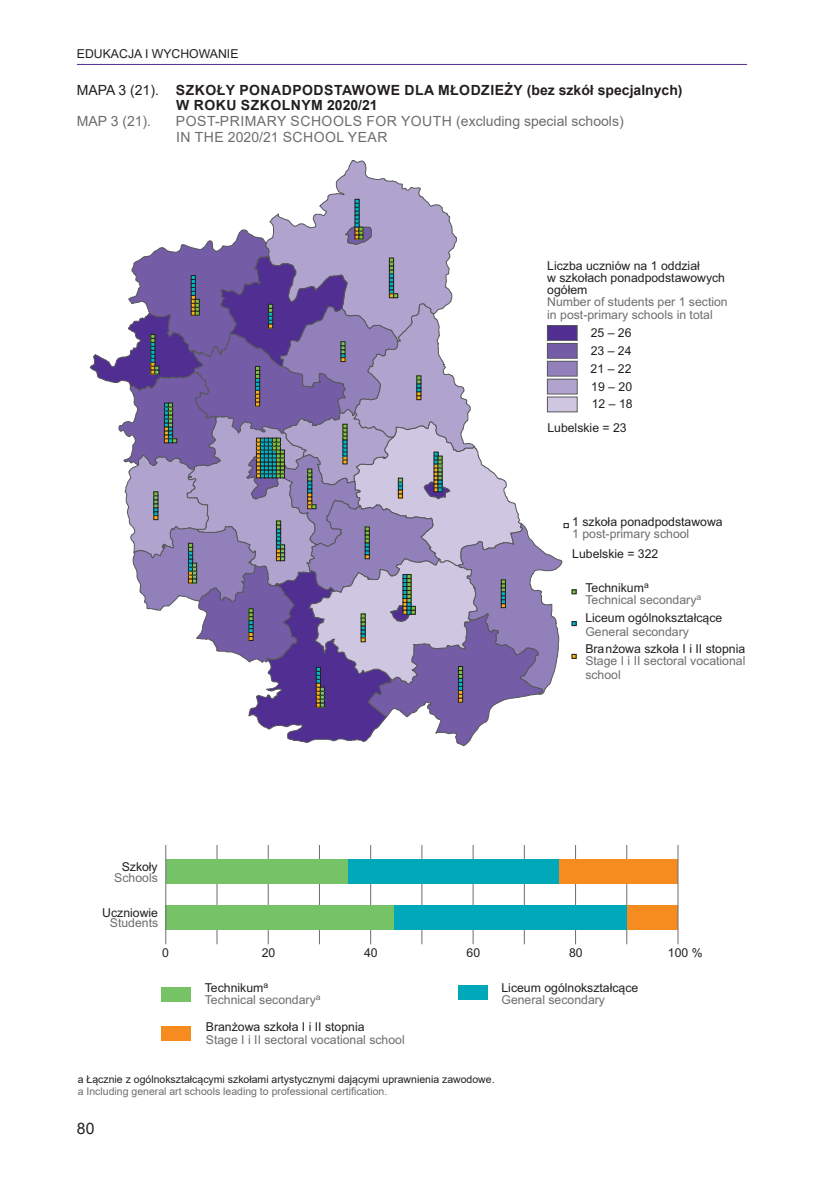
<style>
.page{position:relative;width:824px;height:1181px;background:#fff}
.page>*{position:absolute;margin:0;border:0;box-sizing:border-box;transform-origin:0 0}
.t1{font:15.75px "Arial";color:#231f20}
.Tytuł_mapy_pl_00_00{font:700 14px/15.8px "Arial";letter-spacing:.035em;color:#231f20}
.Tytuł_mapy_ang_00_00{font:14px/15.8px "Arial";letter-spacing:.035em;color:#6c6d70}
.t2{font:12.25px/12.2px "Arial";color:#231f20}
.t3{font:12.25px/12.2px "Arial";color:#6c6d70}
.Notka_pl{font:10.5px "Arial";color:#231f20}
.Notka_ang{font:10.5px "Arial";color:#6c6d70}
.s1{font-weight:400}
.s2{color:#6c6d70}
.s3{color:#231f20}
</style>
<div class="page">
<hr style="left:77px;top:64px;width:670px;height:1px;background:#502e92">
<div style="left:161px;top:1025px;width:30px;height:15px;background:#f68c1f"></div>
<div style="left:458px;top:985px;width:29px;height:15px;background:#00a8b9"></div>
<div style="left:161px;top:987px;width:30px;height:15px;background:#76c266"></div>
<div style="left:547px;top:325px;width:30px;height:16px;border:1px solid #57585a"></div>
<div style="left:547px;top:343px;width:30px;height:15px;border:1px solid #57585a"></div>
<svg style="left:90px;top:159px;width:486px;height:587px"></svg>
<hr style="left:217px;top:845px;width:1px;height:99px;background:#6c6d70">
<hr style="left:268px;top:845px;width:1px;height:99px;background:#6c6d70">
<hr style="left:319px;top:845px;width:1px;height:99px;background:#6c6d70">
<hr style="left:370px;top:845px;width:1px;height:99px;background:#6c6d70">
<hr style="left:421px;top:845px;width:1px;height:99px;background:#6c6d70">
<hr style="left:473px;top:845px;width:1px;height:99px;background:#6c6d70">
<hr style="left:524px;top:845px;width:1px;height:99px;background:#6c6d70">
<hr style="left:575px;top:845px;width:1px;height:99px;background:#6c6d70">
<hr style="left:626px;top:845px;width:1px;height:99px;background:#6c6d70">
<div style="left:166px;top:905px;width:228px;height:25px;background:#76c266"></div>
<div style="left:394px;top:905px;width:233px;height:25px;background:#00a8b9"></div>
<div style="left:627px;top:905px;width:50px;height:25px;background:#f68c1f"></div>
<div style="left:166px;top:859px;width:182px;height:25px;background:#76c266"></div>
<div style="left:348px;top:859px;width:211px;height:25px;background:#00a8b9"></div>
<div style="left:559px;top:859px;width:118px;height:25px;background:#f68c1f"></div>
<hr style="left:165px;top:845px;width:1px;height:99px;background:#6c6d70">
<hr style="left:677px;top:845px;width:1px;height:99px;background:#6c6d70">
<p class="t2" style="left:77px;top:47px;width:163px">EDUKACJA I WYCHOWANIE</p>
<p class="Tytuł_mapy_pl_00_00" style="left:176px;top:82px;width:508px;text-indent:-99px"><span class="s1">MAPA 3 (21).</span> SZKOŁY PONADPODSTAWOWE DLA MŁODZIEŻY (bez szkół specjalnych)<br>W ROKU SZKOLNYM 2020/21</p>
<p class="Tytuł_mapy_ang_00_00" style="left:77px;top:113px;width:76px">MAP 3 (21).</p>
<p class="Tytuł_mapy_ang_00_00" style="left:176px;top:113px;width:449px">POST-PRIMARY SCHOOLS FOR YOUTH (excluding special schools)<br>IN THE 2020/21 SCHOOL YEAR</p>
<p class="t2" style="left:547px;top:260px;width:182px">Liczba uczniów na 1 oddział<br>w szkołach ponadpodstawowych ogółem<br><span class="s2">Number of students per 1 section in post-primary schools in total</span></p>
<p class="t2" style="left:590px;top:328px;width:42px">25 –26</p>
<p class="t2" style="left:590px;top:363px;width:42px">21 –22</p>
<p class="t2" style="left:590px;top:345px;width:42px">23 –24</p>
<p class="t2" style="left:591px;top:378px;width:43px;line-height:17.8px">19 –20<br>12 –18</p>
<p class="t2" style="left:547px;top:423px;width:81px">Lubelskie = 23</p>
<p class="t3" style="left:114px;top:862px;width:45px;line-height:11px;text-align:right"><span class="s3">Szkoły<br></span>Schools</p>
<p class="t2" style="left:102px;top:908px;width:57px;line-height:10.8px;text-align:right">Uczniowie<br><span class="s2">Students</span></p>
<p class="t2" style="left:572px;top:517px;width:152px">1 szkoła ponadpodstawowa<br><span class="s2">1 post-primary school</span></p>
<p class="t2" style="left:572px;top:549px;width:88px">Lubelskie = 322</p>
<p class="t3" style="left:585px;top:583px;width:117px"><span class="s3">Technikum</span><sup>a<br></sup>Technical secondary<sup>a</sup></p>
<p class="t2" style="left:585px;top:612px;width:138px;line-height:13.3px">Liceum ogólnokształcące<br><span class="s2">General secondary</span></p>
<p class="t3" style="left:585px;top:643px;width:162px"><span class="s3">Branżowa szkoła I i II stopnia<br></span>Stage I i II sectoral vocational</p>
<p class="t3" style="left:585px;top:669px;width:37px">school</p>
<p class="t2" style="left:162px;top:947px;width:8px">0</p>
<p class="t2" style="left:262px;top:947px;width:15px">20</p>
<p class="t2" style="left:364px;top:947px;width:15px">40</p>
<p class="t2" style="left:466px;top:947px;width:15px">60</p>
<p class="t2" style="left:569px;top:947px;width:15px">80</p>
<p class="t2" style="left:668px;top:947px;width:36px">100 %</p>
<p class="t3" style="left:205px;top:982px;width:117px"><span class="s3">Technikum</span><sup>a<br></sup>Technical secondary<sup>a</sup></p>
<p class="t3" style="left:206px;top:1022px;width:200px"><span class="s3">Branżowa szkoła I i II stopnia<br></span>Stage I i II sectoral vocational school</p>
<p class="t2" style="left:501px;top:982px;width:138px">Liceum ogólnokształcące<br><span class="s2">General secondary</span></p>
<p class="Notka_pl" style="left:78px;top:1072px;width:418px">a Łącznie z ogólnokształcącymi szkołami artystycznymi dającymi uprawnienia zawodowe.</p>
<p class="Notka_ang" style="left:78px;top:1084px;width:311px">a Including general art schools leading to professional certification.</p>
<p class="t1" style="left:77px;top:1118px;width:19px">80</p>
</div>
